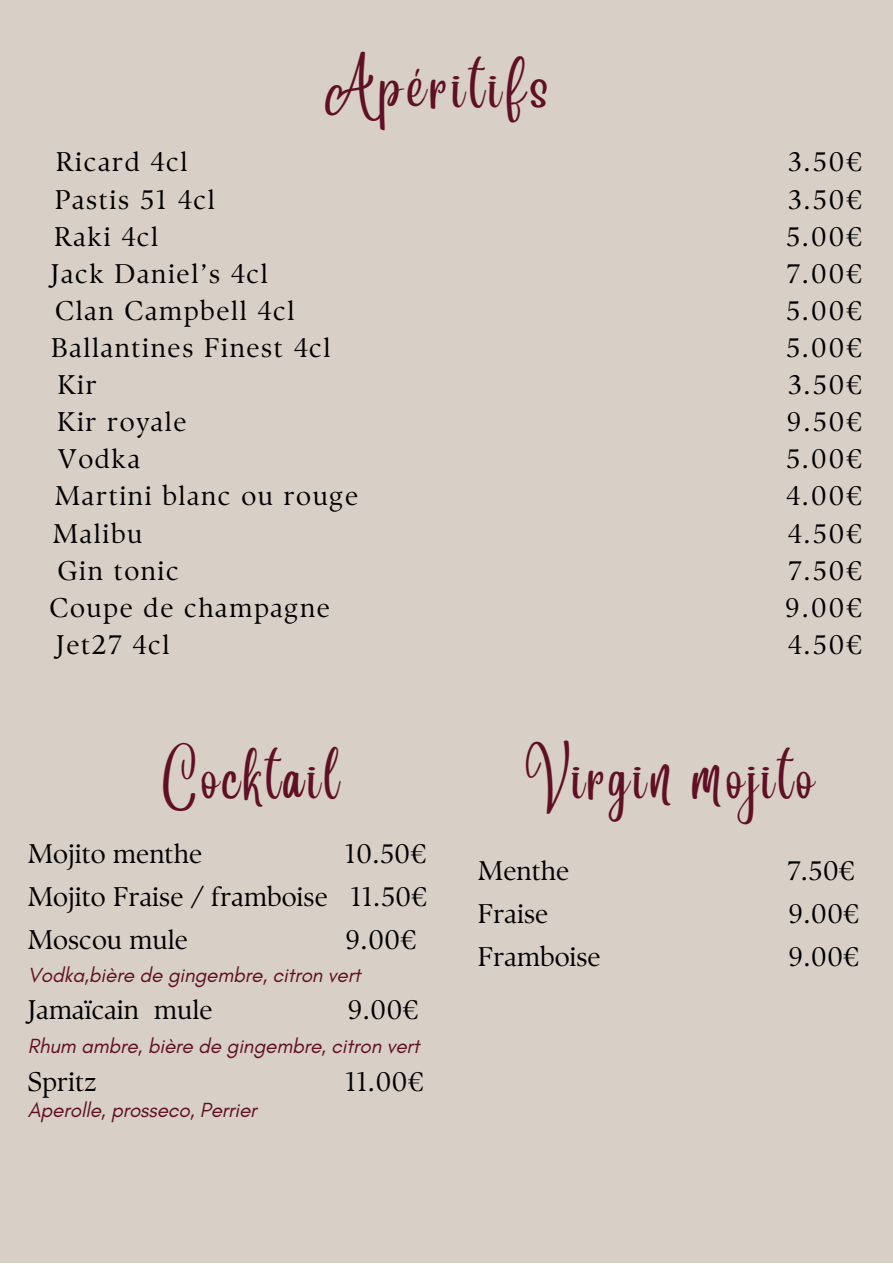
<style>
.page{position:relative;width:893px;height:1264px;background:#fff}
.page>*{position:absolute;margin:0;border:0;box-sizing:border-box;transform-origin:0 0}
.t1{font:48px "Angelina";letter-spacing:.1em;color:#601024}
.t2{font:48px "Angelina";letter-spacing:.12em;color:#601024}
.t3{font:27px "TY Serif D";letter-spacing:.06em;color:#000}
.t4{font:27px "TY Serif D";color:#000}
.t5{font:italic 20.85px "Glacial Indifference";letter-spacing:-.01em;color:#601024}
</style>
<div class="page">
<div style="left:0;top:0;width:892px;height:1262px;background:#d8cfc6"></div>
<p class="t2" style="left:324px;top:78px;width:226px">Apéritifs</p>
<p class="t3" style="left:56px;top:146px;width:133px">Ricard 4cl</p>
<p class="t3" style="left:787px;top:146px;width:75px">3.50€</p>
<p class="t3" style="left:55px;top:183px;width:161px">Pastis 51 4cl</p>
<p class="t3" style="left:787px;top:183px;width:75px">3.50€</p>
<p class="t3" style="left:54px;top:220px;width:106px">Raki 4cl</p>
<p class="t3" style="left:785px;top:220px;width:77px">5.00€</p>
<p class="t3" style="left:51px;top:257px;width:219px">Jack Daniel’s 4cl</p>
<p class="t3" style="left:786px;top:257px;width:77px">7.00€</p>
<p class="t3" style="left:55px;top:294px;width:241px">Clan Campbell 4cl</p>
<p class="t3" style="left:785px;top:294px;width:77px">5.00€</p>
<p class="t3" style="left:51px;top:331px;width:281px">Ballantines Finest 4cl</p>
<p class="t3" style="left:785px;top:331px;width:77px">5.00€</p>
<p class="t3" style="left:57px;top:368px;width:41px">Kir</p>
<p class="t3" style="left:787px;top:368px;width:75px">3.50€</p>
<p class="t3" style="left:57px;top:405px;width:131px">Kir royale</p>
<p class="t3" style="left:786px;top:405px;width:76px">9.50€</p>
<p class="t3" style="left:58px;top:443px;width:84px">Vodka</p>
<p class="t3" style="left:785px;top:443px;width:77px">5.00€</p>
<p class="t3" style="left:55px;top:480px;width:305px">Martini blanc ou rouge</p>
<p class="t3" style="left:786px;top:480px;width:77px">4.00€</p>
<p class="t3" style="left:53px;top:517px;width:91px">Malibu</p>
<p class="t3" style="left:787px;top:517px;width:75px">4.50€</p>
<p class="t3" style="left:58px;top:554px;width:123px">Gin tonic</p>
<p class="t3" style="left:788px;top:554px;width:75px">7.50€</p>
<p class="t3" style="left:49px;top:591px;width:282px">Coupe de champagne</p>
<p class="t3" style="left:785px;top:591px;width:78px">9.00€</p>
<p class="t3" style="left:56px;top:628px;width:115px">Jet27 4cl</p>
<p class="t3" style="left:787px;top:628px;width:75px">4.50€</p>
<p class="t1" style="left:162px;top:768px;width:179px">Cocktail</p>
<p class="t4" style="left:28px;top:837px;width:176px">Mojito menthe</p>
<p class="t3" style="left:345px;top:837px;width:83px">10.50€</p>
<p class="t4" style="left:28px;top:880px;width:400px">Mojito Fraise / framboise 11.50€</p>
<p class="t4" style="left:28px;top:923px;width:162px">Moscou mule</p>
<p class="t3" style="left:345px;top:923px;width:72px">9.00€</p>
<p class="t5" style="left:28px;top:962px;width:334px">Vodka,bière de gingembre, citron vert</p>
<p class="t4" style="left:28px;top:993px;width:186px">Jamaïcain mule</p>
<p class="t3" style="left:348px;top:993px;width:72px">9.00€</p>
<p class="t5" style="left:28px;top:1032px;width:393px">Rhum ambre, bière de gingembre, citron vert</p>
<p class="t3" style="left:28px;top:1065px;width:71px">Spritz</p>
<p class="t3" style="left:345px;top:1065px;width:80px">11.00€</p>
<p class="t5" style="left:28px;top:1096px;width:230px">Aperolle, prosseco, Perrier</p>
<p class="t1" style="left:525px;top:768px;width:291px">Virgin mojito</p>
<p class="t3" style="left:478px;top:854px;width:93px">Menthe</p>
<p class="t3" style="left:787px;top:854px;width:69px">7.50€</p>
<p class="t3" style="left:478px;top:897px;width:72px">Fraise</p>
<p class="t3" style="left:788px;top:897px;width:72px">9.00€</p>
<p class="t4" style="left:478px;top:940px;width:124px">Framboise</p>
<p class="t3" style="left:788px;top:940px;width:72px">9.00€</p>
</div>
